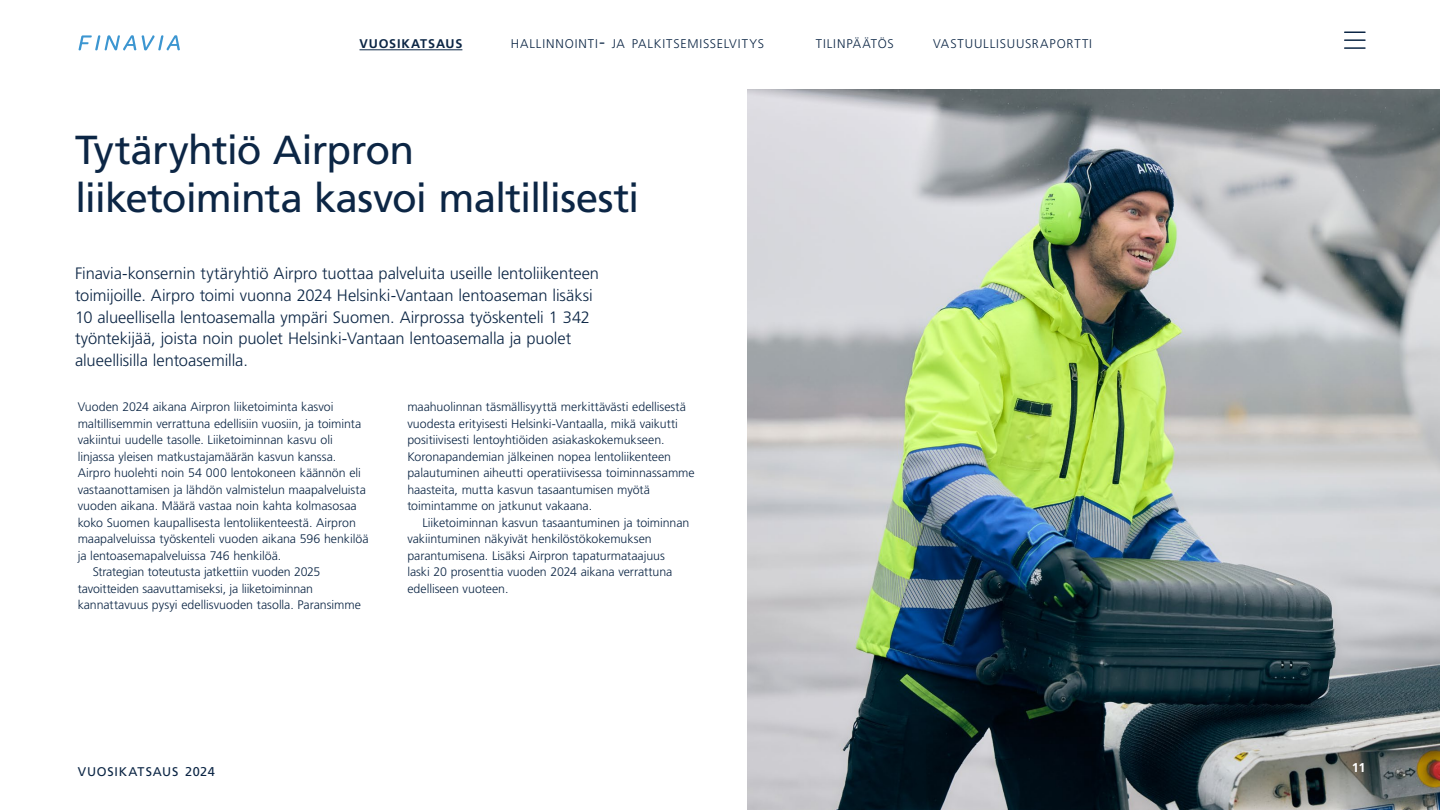
<style>
.page{position:relative;width:1440px;height:810px;background:#fff}
.page>*{position:absolute;margin:0;border:0;box-sizing:border-box;transform-origin:0 0}
.Contents_header__23_not_in_TOC{font:40.5px/48.6px "Frutiger LT Std";letter-spacing:-.025em;color:#0c2645}
.Leading_body__23{font:300 16.5px/21.8px "Frutiger LT Std";letter-spacing:-.005em;color:#0c2645}
.t1{font:700 12.75px "Frutiger LT Std";color:#fff}
.t2{font:300 12.6px "Frutiger LT Std";letter-spacing:.07em;color:#0c2645}
.t3{font:12.6px "Frutiger LT Std";letter-spacing:.06em;color:#0c2645}
.t4{font:700 12.6px "Frutiger LT Std";letter-spacing:.065em;color:#0c2645}
.Main_body_indent__23{font:300 12.38px/16.5px "Frutiger LT Std";letter-spacing:-.005em;color:#0c2645}
.Main_body__23{font:300 12.38px/16.5px "Frutiger LT Std";letter-spacing:-.005em;color:#0c2645}
.s1{font-size:18px}
.s2{font-size:12.75px}
</style>
<div class="page">
<img style="left:747px;top:90px;width:693px;height:720px">
<svg style="left:1345px;top:32px;width:20px;height:1px"></svg>
<hr style="left:1345px;top:39px;width:20px;height:2px;background:#0c2645">
<hr style="left:1345px;top:47px;width:20px;height:2px;background:#0c2645">
<svg style="left:142px;top:35px;width:38px;height:16px"></svg>
<svg style="left:78px;top:35px;width:58px;height:16px"></svg>
<hr style="left:360px;top:49px;width:102px;height:1px;background:#0c2645">
<p class="t4" style="left:360px;top:36px;width:104px">VUOSIKATSAUS</p>
<p class="t2" style="left:511px;top:37px;width:255px">HALLINNOINTI<span class="s1">-</span> JA PALKITSEMISSELVITYS</p>
<p class="t2" style="left:816px;top:37px;width:79px">TILINPÄÄTÖS</p>
<p class="t2" style="left:933px;top:37px;width:160px">VASTUULLISUUSRAPORTTI</p>
<h1 class="Contents_header__23_not_in_TOC" style="left:75px;top:125px;width:566px">Tytäryhtiö Airpron liiketoiminta kasvoi maltillisesti</h1>
<p class="Leading_body__23" style="left:75px;top:263px;width:526px">Finavia-konsernin tytäryhtiö Airpro tuottaa palveluita useille lentoliikenteen toimijoille. Airpro toimi vuonna 2024 Helsinki-Vantaan lentoaseman lisäksi 10 alueellisella lentoasemalla ympäri Suomen. Airprossa työskenteli 1 342 työntekijää, joista noin puolet Helsinki-Vantaan lentoasemalla ja puolet alueellisilla lentoasemilla.</p>
<p class="Main_body__23" style="left:78px;top:399px;width:292px">Vuoden 2024 aikana Airpron liiketoiminta kasvoi maltillisemmin verrattuna edellisiin vuosiin, ja toiminta vakiintui uudelle tasolle. Liiketoiminnan kasvu oli linjassa yleisen matkustajamäärän kasvun kanssa.<br>Airpro huolehti noin 54 000 lentokoneen käännön eli vastaanottamisen ja lähdön valmistelun maapalveluista vuoden aikana. Määrä vastaa noin kahta kolmasosaa koko Suomen kaupallisesta lentoliikenteestä. Airpron maapalveluissa työskenteli vuoden aikana 596 henkilöä ja lentoasemapalveluissa 746 henkilöä.</p>
<p class="Main_body_indent__23" style="left:78px;top:564px;width:285px;text-indent:15px">Strategian toteutusta jatkettiin vuoden 2025 tavoitteiden saavuttamiseksi, ja liiketoiminnan kannattavuus pysyi edellisvuoden tasolla. Paransimme</p>
<p class="Main_body_indent__23" style="left:407px;top:399px;width:289px">maahuolinnan täsmällisyyttä merkittävästi edellisestä vuodesta erityisesti Helsinki-Vantaalla, mikä vaikutti positiivisesti lentoyhtiöiden asiakaskokemukseen.<br>Koronapandemian jälkeinen nopea lentoliikenteen palautuminen aiheutti operatiivisessa toiminnassamme haasteita, mutta kasvun tasaantumisen myötä toimintamme on jatkunut vakaana.</p>
<p class="Main_body_indent__23" style="left:407px;top:514px;width:284px;text-indent:15px">Liiketoiminnan kasvun tasaantuminen ja toiminnan vakiintuminen näkyivät henkilöstökokemuksen parantumisena. Lisäksi Airpron tapaturmataajuus laski 20 prosenttia vuoden 2024 aikana verrattuna edelliseen vuoteen.</p>
<p class="t3" style="left:78px;top:764px;width:139px">VUOSIKATSAUS <span class="s2">2024</span></p>
<p class="t1" style="left:1352px;top:760px;width:15px">11</p>
</div>
